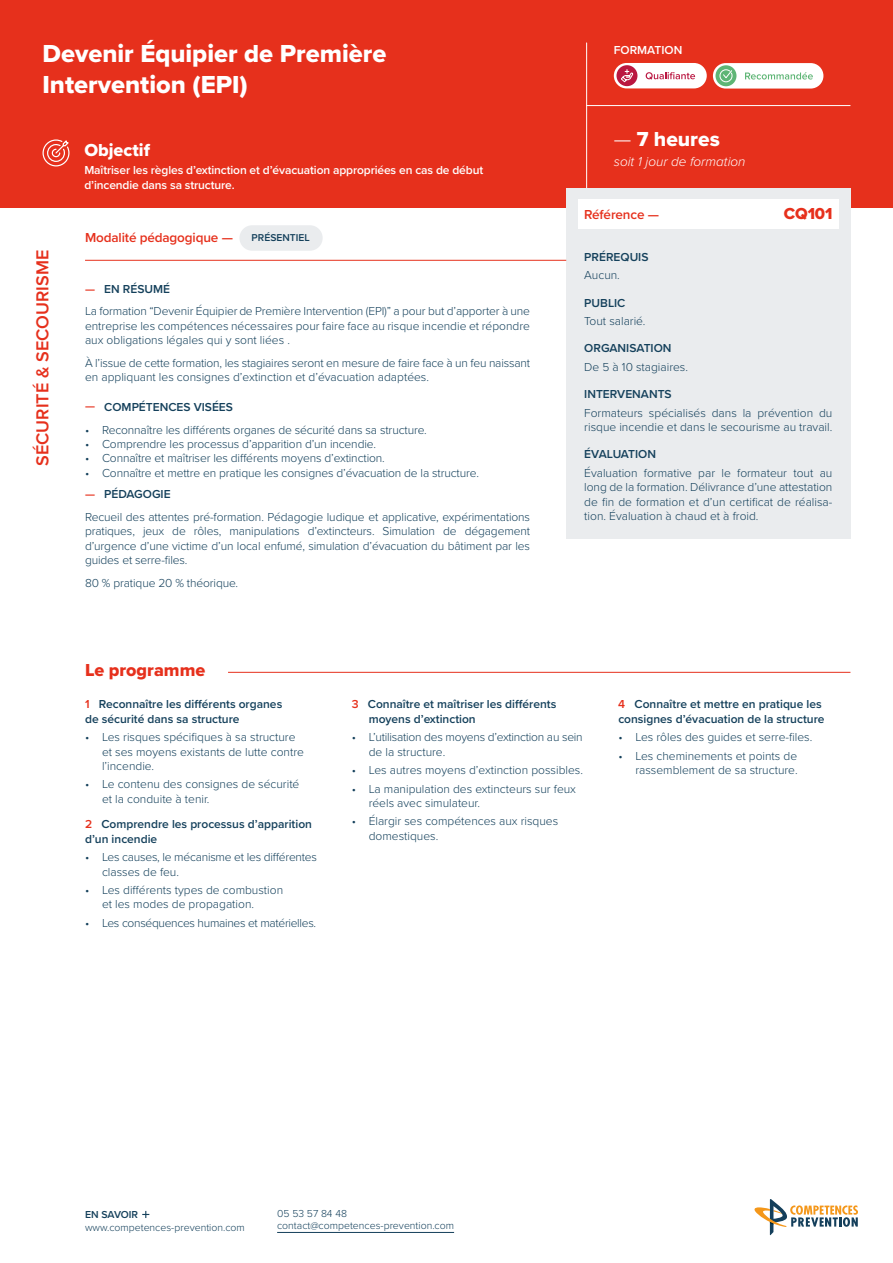
<style>
.page{position:relative;width:893px;height:1263px;background:#fff}
.page>*{position:absolute;margin:0;border:0;box-sizing:border-box;transform-origin:0 0}
.t1{font:25.5px/30.6px "Proxima Nova Extrabld";color:#fff}
.t2{font:21px "Proxima Nova Extrabld";color:#fff}
.t3{font:600 18px "Proxima Nova";color:#e6301c}
.t4{font:18px "Proxima Nova Extrabld";color:#e6301c}
.t5{font:18px "Proxima Nova Extrabld";color:#fff}
.t6{font:16.5px "Proxima Nova Extrabld";letter-spacing:-.01em;color:#e6301c}
.t7{font:600 13.5px "Proxima Nova";letter-spacing:-.01em;color:#e6301c}
.t8{font:italic 300 13.5px "Proxima Nova";color:#fff}
.t9{font:300 12px/14.2px "Proxima Nova";color:#14405b}
.t10{font:600 12px/14.4px "Proxima Nova";color:#14405b}
.t11{font:300 12px/14.2px "Proxima Nova";letter-spacing:-.02em;color:#14405b}
.t12{font:600 12px/14.4px "Proxima Nova";letter-spacing:-.01em;color:#fff}
.t13{font:300 12px "Proxima Nova";letter-spacing:-.025em;color:#14405b}
.t14{font:300 10.5px/12.6px "Proxima Nova";color:#14405b}
.t15{font:600 10.5px "Proxima Nova";letter-spacing:-.005em;color:#14405b}
.t16{font:600 10.35px "Proxima Nova";color:#14405b}
.s1{font-weight:600;color:#e6301c}
.s2{font-weight:600}
.s3{color:#e6301c}
.s4{font-family:"Proxima Nova";font-weight:300}
</style>
<div class="page">
<div style="left:0;top:0;width:893px;height:207px;background:#e6301c"></div>
<hr style="left:586px;top:43px;width:1px;height:146px;background:#fff">
<hr style="left:586px;top:105px;width:264px;height:1px;background:#fff">
<hr style="left:228px;top:672px;width:622px;height:1px;background:#e6301c">
<div style="left:566px;top:188px;width:284px;height:350px;background:#eaecee"></div>
<div style="left:578px;top:200px;width:261px;height:29px;background:#fff"></div>
<hr style="left:85px;top:260px;width:481px;height:1px;background:#e6301c">
<div style="left:239px;top:225px;width:84px;height:26px;background:#eaecee;border-radius:13px"></div>
<svg style="left:43px;top:139px;width:27px;height:28px"></svg>
<div style="left:614px;top:63px;width:93px;height:25px;background:#fff;border-radius:13px"></div>
<svg style="left:646px;top:72px;width:49px;height:8px"></svg>
<div style="left:616px;top:65px;width:21px;height:21px;background:#ba1740;border-radius:50%"></div>
<svg style="left:621px;top:69px;width:12px;height:14px"></svg>
<div style="left:713px;top:63px;width:110px;height:26px;background:#fff;border-radius:13px"></div>
<svg style="left:745px;top:72px;width:68px;height:8px"></svg>
<div style="left:715px;top:65px;width:21px;height:21px;background:#5eb575;border-radius:50%"></div>
<svg style="left:719px;top:69px;width:14px;height:13px"></svg>
<svg style="left:142px;top:1211px;width:7px;height:7px"></svg>
<hr style="left:277px;top:1232px;width:177px;height:1px;background:#14405b">
<svg style="left:754px;top:1199px;width:104px;height:36px"></svg>
<h1 class="t1" style="left:43px;top:38px;width:345px">Devenir Équipier de Première<br>Intervention (EPI)</h1>
<p class="t12" style="left:614px;top:43px;width:70px">FORMATION</p>
<h3 class="t3" style="left:33px;top:466px;width:217px;rotate:-90deg">SÉCURITÉ &amp; SECOURISME</h3>
<h3 class="t5" style="left:84px;top:140px;width:67px">Objectif</h3>
<p class="t12" style="left:84px;top:163px;width:400px">Maîtriser les règles d’extinction et d’évacuation appropriées en cas de début d’incendie dans sa structure.</p>
<p class="t7" style="left:85px;top:230px;width:149px">Modalité pédagogique —</p>
<p class="t16" style="left:252px;top:232px;width:60px">PRÉSENTIEL</p>
<p class="t9" style="left:85px;top:277px;width:447px;line-height:23px"><span class="s1">—</span> <span class="s2">EN RÉSUMÉ<br></span>La formation “Devenir Équipier de Première Intervention (EPI)” a pour but d’apporter à une</p>
<p class="t9" style="left:85px;top:319px;width:446px">entreprise les compétences nécessaires pour faire face au risque incendie et répondre aux obligations légales qui y sont liées .</p>
<p class="t9" style="left:85px;top:356px;width:447px">À l’issue de cette formation, les stagiaires seront en mesure de faire face à un feu naissant en appliquant les consignes d’extinction et d’évacuation adaptées.</p>
<p class="t10" style="left:85px;top:400px;width:149px"><span class="s3">—</span> COMPÉTENCES VISÉES</p>
<p class="t9" style="left:85px;top:423px;width:343px">• Reconnaître les différents organes de sécurité dans sa structure.</p>
<p class="t9" style="left:85px;top:437px;width:292px">• Comprendre les processus d’apparition d’un incendie.</p>
<p class="t9" style="left:85px;top:451px;width:301px">• Connaître et maîtriser les différents moyens d’extinction.</p>
<p class="t9" style="left:85px;top:466px;width:395px">• Connaître et mettre en pratique les consignes d’évacuation de la structure.</p>
<p class="t9" style="left:85px;top:483px;width:447px;line-height:22.8px"><span class="s1">—</span> <span class="s2">PÉDAGOGIE<br></span>Recueil des attentes pré-formation. Pédagogie ludique et applicative, expérimentations</p>
<p class="t9" style="left:85px;top:524px;width:447px;text-align:justify">pratiques, jeux de rôles, manipulations d’extincteurs. Simulation de dégagement d’urgence d’une victime d’un local enfumé, simulation d’évacuation du bâtiment par les guides et serre-files.</p>
<p class="t9" style="left:85px;top:575px;width:155px">80 % pratique 20 % théorique.</p>
<h3 class="t4" style="left:85px;top:660px;width:122px">Le programme</h3>
<h2 class="t2" style="left:614px;top:128px;width:108px"><span class="s4">—</span> 7 heures</h2>
<p class="t8" style="left:614px;top:155px;width:133px">soit 1 jour de formation</p>
<p class="t7" style="left:584px;top:207px;width:76px">Référence —</p>
<h3 class="t6" style="left:784px;top:205px;width:50px">CQ101</h3>
<p class="t10" style="left:584px;top:249px;width:66px">PRÉREQUIS</p>
<p class="t9" style="left:584px;top:268px;width:37px">Aucun.</p>
<p class="t10" style="left:584px;top:295px;width:43px">PUBLIC</p>
<p class="t9" style="left:584px;top:314px;width:63px">Tout salarié.</p>
<p class="t10" style="left:584px;top:341px;width:89px">ORGANISATION</p>
<p class="t9" style="left:584px;top:360px;width:105px">De 5 à 10 stagiaires.</p>
<p class="t10" style="left:584px;top:387px;width:89px">INTERVENANTS</p>
<p class="t9" style="left:584px;top:406px;width:250px">Formateurs spécialisés dans la prévention du risque incendie et dans le secourisme au travail.</p>
<p class="t10" style="left:584px;top:447px;width:73px">ÉVALUATION</p>
<p class="t9" style="left:584px;top:466px;width:250px;text-align:justify">Évaluation formative par le formateur tout au long de la formation. Délivrance d’une attestation de fin de formation et d’un certificat de réalisa&shy;tion. Évaluation à chaud et à froid.</p>
<p class="t10" style="left:85px;top:697px;width:199px"><span class="s3">1</span> Reconnaître les différents organes de sécurité dans sa structure</p>
<p class="t9" style="left:102px;top:730px;width:203px;text-indent:-17px">• Les risques spécifiques à sa structure et ses moyens existants de lutte contre l’incendie.</p>
<p class="t9" style="left:102px;top:777px;width:199px;text-indent:-17px">• Le contenu des consignes de sécurité et la conduite à tenir.</p>
<p class="t10" style="left:85px;top:817px;width:228px"><span class="s3">2</span> Comprendre les processus d’apparition d’un incendie</p>
<p class="t11" style="left:102px;top:850px;width:216px;text-indent:-17px">• Les causes, le mécanisme et les différentes classes de feu.</p>
<p class="t9" style="left:102px;top:883px;width:183px;text-indent:-17px">• Les différents types de combustion et les modes de propagation.</p>
<p class="t13" style="left:85px;top:916px;width:233px">• Les conséquences humaines et matérielles.</p>
<p class="t10" style="left:369px;top:697px;width:189px;text-indent:-17px"><span class="s3">3</span> Connaître et maîtriser les différents moyens d’extinction</p>
<p class="t11" style="left:369px;top:730px;width:216px;text-indent:-17px">• L’utilisation des moyens d’extinction au sein de la structure.</p>
<p class="t9" style="left:352px;top:763px;width:233px">• Les autres moyens d’extinction possibles.</p>
<p class="t9" style="left:369px;top:781px;width:209px;text-indent:-17px">• La manipulation des extincteurs sur feux réels avec simulateur.</p>
<p class="t9" style="left:369px;top:814px;width:191px;text-indent:-17px">• Élargir ses compétences aux risques domestiques.</p>
<p class="t10" style="left:618px;top:697px;width:208px"><span class="s3">4</span> Connaître et mettre en pratique les consignes d’évacuation de la structure</p>
<p class="t9" style="left:618px;top:730px;width:196px">• Les rôles des guides et serre-files.</p>
<p class="t9" style="left:618px;top:749px;width:181px;text-align:right">• Les cheminements et points de rassemblement de sa structure.</p>
<p class="t15" style="left:85px;top:1209px;width:55px">EN SAVOIR</p>
<p class="t14" style="left:85px;top:1221px;width:161px">www.competences-prevention.com</p>
<p class="t14" style="left:277px;top:1207px;width:178px">05 53 57 84 48 contact@competences-prevention.com</p>
</div>
